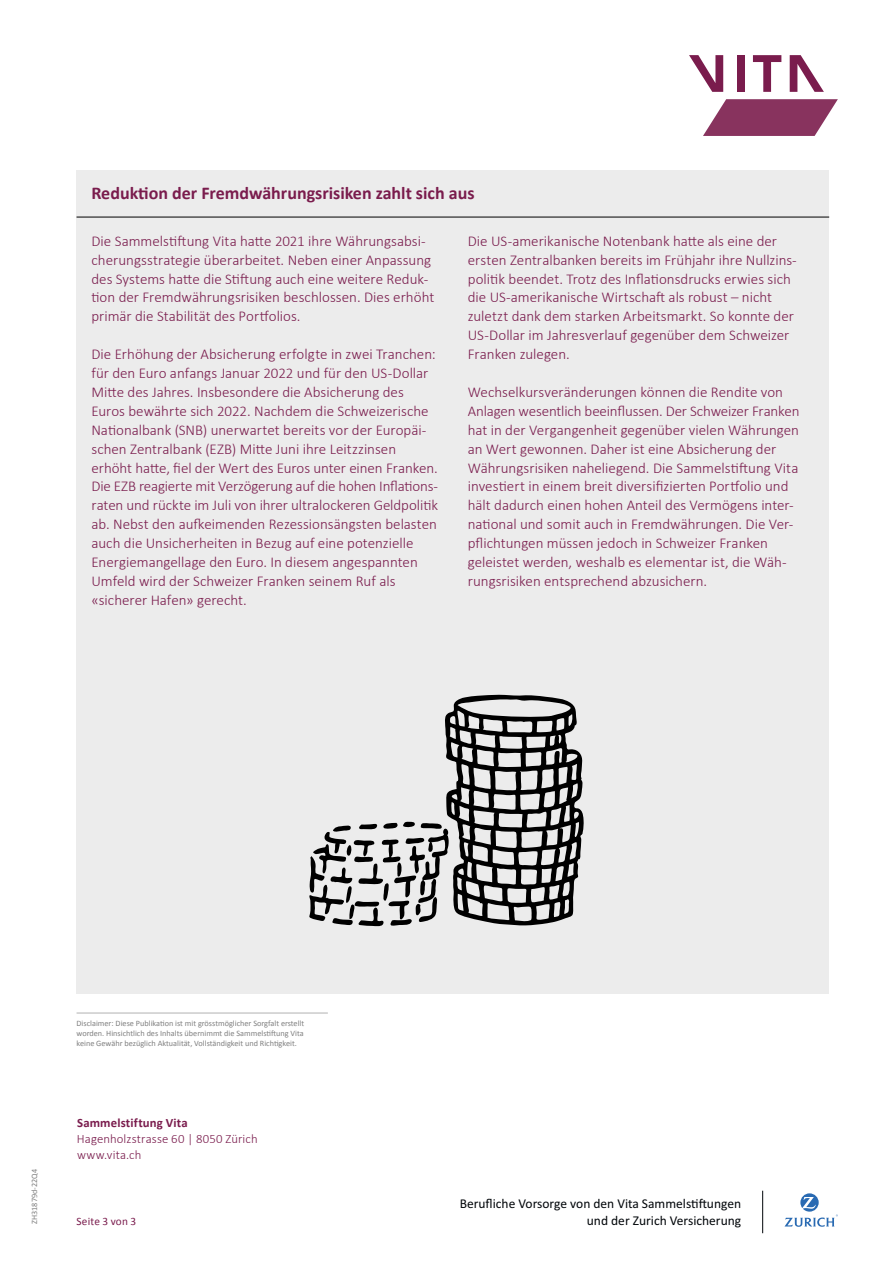
<style>
.page{position:relative;width:893px;height:1263px;background:#fff}
.page>*{position:absolute;margin:0;border:0;box-sizing:border-box;transform-origin:0 0}
.t1{font:700 18px "Calibri";color:#7a1c4d}
.t2{font:300 15px/18.9px "Calibri";color:#7a1c4d}
.t3{font:13.5px/16.2px "Calibri";color:#010509;text-align:right}
.t4{font:300 12.75px/15.8px "Calibri";letter-spacing:.01em;color:#7a1c4d}
.t5{font:700 12.75px "Calibri";letter-spacing:.015em;color:#7a1c4d}
.t6{font:11.25px "Calibri";letter-spacing:.015em;color:#7a1c4d}
.t7{font:8.25px/9.9px "Calibri";color:#808080;text-align:justify}
</style>
<div class="page">
<svg style="left:784px;top:1193px;width:54px;height:34px"></svg>
<hr style="left:762px;top:1191px;width:1px;height:42px;background:#010509">
<div style="left:77px;top:170px;width:752px;height:824px;background:#ececec"></div>
<hr style="left:77px;top:217px;width:752px;height:1px;background:#000">
<hr style="left:77px;top:1012px;width:251px;height:1px;background:#b2b2b2">
<svg style="left:309px;top:695px;width:275px;height:232px"></svg>
<svg style="left:790px;top:55px;width:34px;height:37px"></svg>
<div style="left:737px;top:55px;width:7px;height:37px;background:#7a1c4d"></div>
<svg style="left:753px;top:55px;width:28px;height:37px"></svg>
<svg style="left:689px;top:55px;width:34px;height:37px"></svg>
<svg style="left:703px;top:99px;width:135px;height:37px"></svg>
<p class="t1" style="left:91px;top:182px;width:385px">Reduktion der Fremdwährungsrisiken zahlt sich aus</p>
<p class="t2" style="left:91px;top:231px;width:344px">Die Sammelstiftung Vita hatte 2021 ihre Währungsabsi&shy;cherungsstrategie überarbeitet. Neben einer Anpassung des Systems hatte die Stiftung auch eine weitere Reduk&shy;tion der Fremdwährungsrisiken beschlossen. Dies erhöht primär die Stabilität des Portfolios.</p>
<p class="t2" style="left:91px;top:344px;width:348px">Die Erhöhung der Absicherung erfolgte in zwei Tranchen: für den Euro anfangs Januar 2022 und für den US-Dollar Mitte des Jahres. Insbesondere die Absicherung des Euros bewährte sich 2022. Nachdem die Schweizerische Nationalbank (SNB) unerwartet bereits vor der Europäi&shy;schen Zentralbank (EZB) Mitte Juni ihre Leitzzinsen erhöht hatte, fiel der Wert des Euros unter einen Franken.<br>Die EZB reagierte mit Verzögerung auf die hohen Inflations&shy;raten und rückte im Juli von ihrer ultralockeren Geldpolitik ab. Nebst den aufkeimenden Rezessionsängsten belasten auch die Unsicherheiten in Bezug auf eine potenzielle Energiemangellage den Euro. In diesem angespannten Umfeld wird der Schweizer Franken seinem Ruf als «sicherer Hafen» gerecht.</p>
<p class="t2" style="left:468px;top:231px;width:331px">Die US-amerikanische Notenbank hatte als eine der ersten Zentralbanken bereits im Frühjahr ihre Nullzins&shy;politik beendet. Trotz des Inflationsdrucks erwies sich die US-amerikanische Wirtschaft als robust – nicht zuletzt dank dem starken Arbeitsmarkt. So konnte der US-Dollar im Jahresverlauf gegenüber dem Schweizer Franken zulegen.</p>
<p class="t2" style="left:468px;top:382px;width:333px">Wechselkursveränderungen können die Rendite von Anlagen wesentlich beeinflussen. Der Schweizer Franken hat in der Vergangenheit gegenüber vielen Währungen an Wert gewonnen. Daher ist eine Absicherung der Währungsrisiken naheliegend. Die Sammelstiftung Vita investiert in einem breit diversifizierten Portfolio und hält dadurch einen hohen Anteil des Vermögens inter&shy;national und somit auch in Fremdwährungen. Die Ver&shy;pflichtungen müssen jedoch in Schweizer Franken geleistet werden, weshalb es elementar ist, die Wäh&shy;rungsrisiken entsprechend abzusichern.</p>
<p class="t7" style="left:29px;top:1224px;width:56px;rotate:-90deg">ZH31879d-22Q4</p>
<p class="t7" style="left:77px;top:1018px;width:229px">Disclaimer: Diese Publikation ist mit grösstmöglicher Sorgfalt erstellt worden. Hinsichtlich des Inhalts übernimmt die Sammelstiftung Vita keine Gewähr bezüglich Aktualität, Vollständigkeit und Richtigkeit.</p>
<p class="t5" style="left:77px;top:1115px;width:112px">Sammelstiftung Vita</p>
<p class="t4" style="left:77px;top:1130px;width:182px">Hagenholzstrasse 60 | 8050 Zürich www.vita.ch</p>
<p class="t6" style="left:77px;top:1214px;width:61px">Seite 3 von 3</p>
<p class="t3" style="left:460px;top:1196px;width:283px">Berufliche Vorsorge von den Vita Sammels ungen und der Zurich Versicherung</p>
</div>
